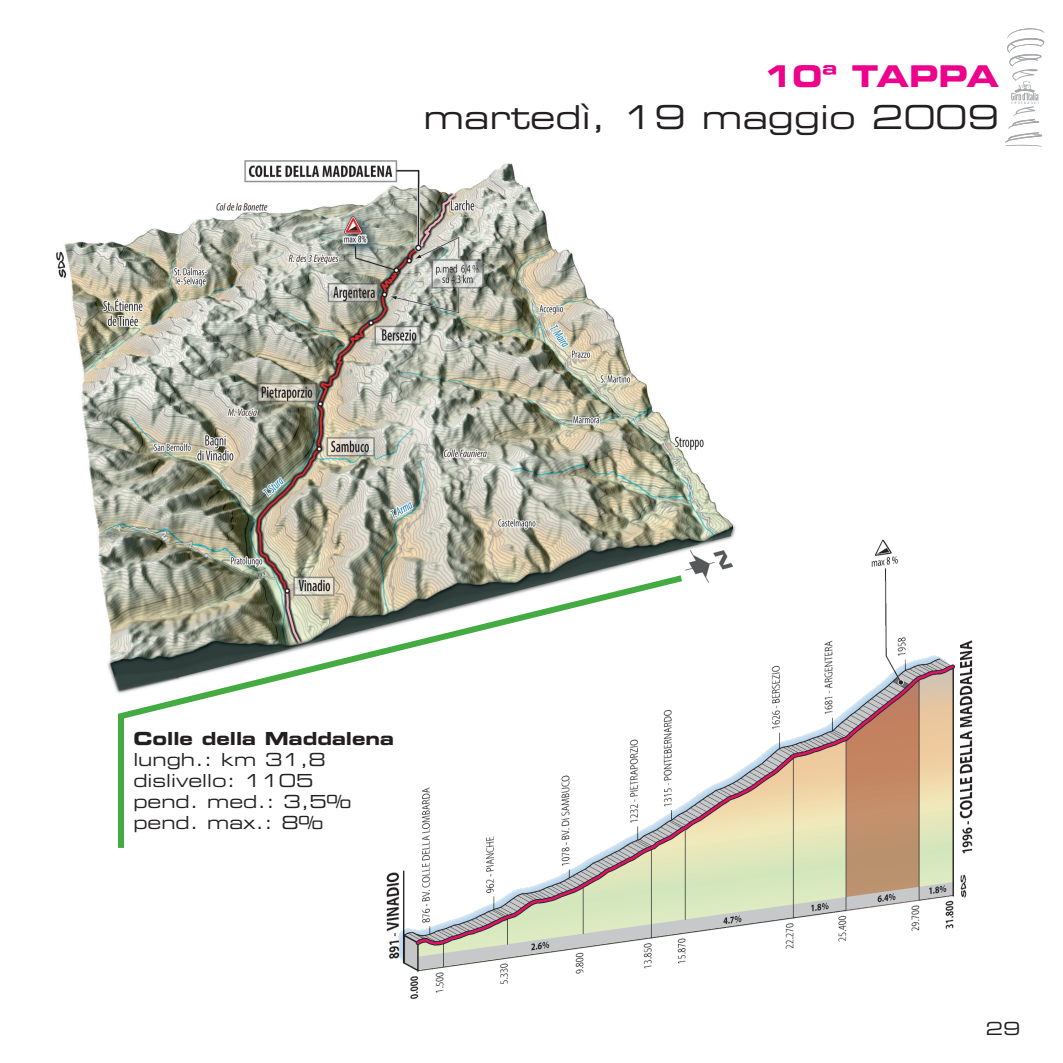
<style>
.page{position:relative;width:1063px;height:1063px;background:#fff}
.page>*{position:absolute;margin:0;border:0;box-sizing:border-box;transform-origin:0 0}
.t1{font:33px "Eurostile Extended Two";color:#231f20}
.t2{font:30px "Eurostile Bold Extended Two";color:#ed028c}
.t3{font:18px/21px "Eurostile Extended Two";color:#231f20}
.t4{font:18px "Eurostile Bold Extended Two";color:#231f20}
</style>
<div class="page">
<svg style="left:1005px;top:28px;width:39px;height:119px"></svg>
<img style="left:56px;top:160px;width:674px;height:527px">
<img style="left:382px;top:522px;width:591px;height:477px">
<svg style="left:115px;top:571px;width:574px;height:283px"></svg>
<h2 class="t2" style="left:763px;top:55px;width:238px">10ª TAPPA</h2>
<h1 class="t1" style="left:424px;top:95px;width:577px">martedì, 19 maggio 2009</h1>
<p class="t4" style="left:133px;top:726px;width:262px">Colle della Maddalena</p>
<p class="t3" style="left:133px;top:749px;width:219px">lungh.: km 31,8 dislivello: 1105 pend. med.: 3,5% pend. max.: 8%</p>
<p class="t3" style="left:986px;top:1018px;width:36px">29</p>
</div>
